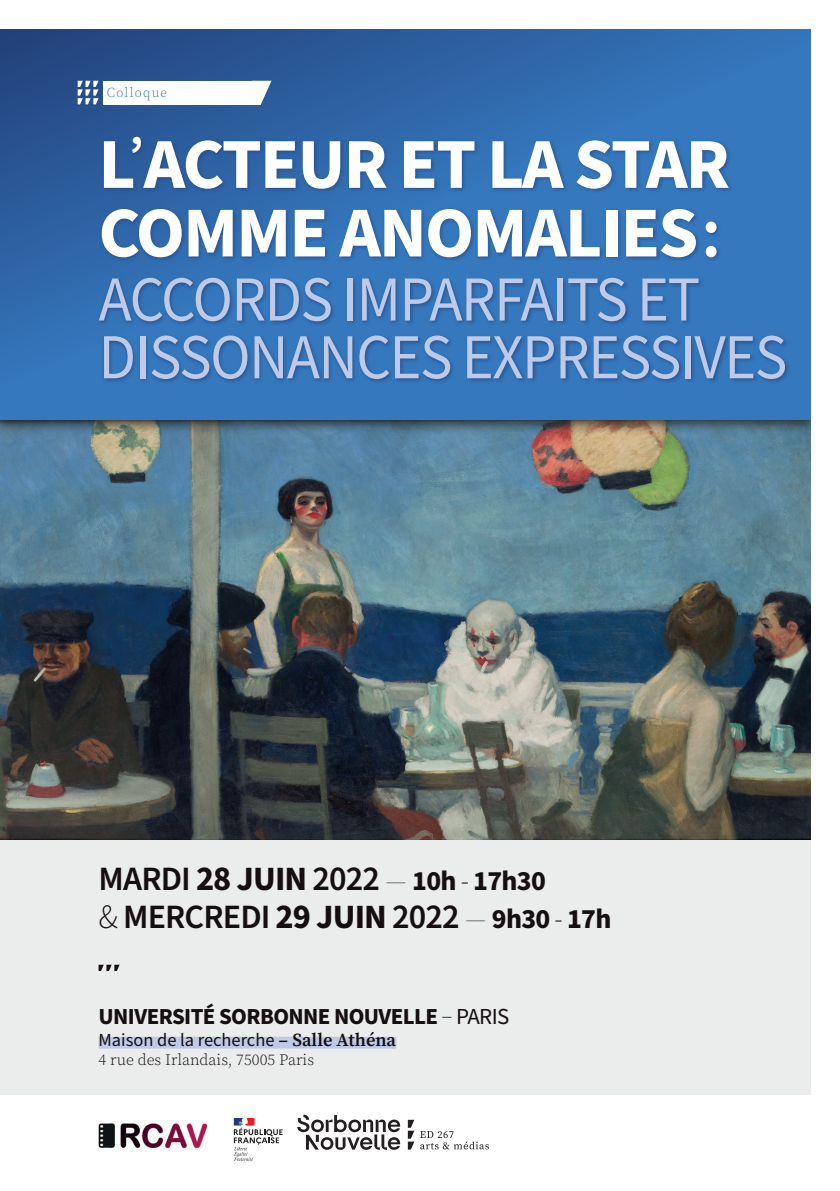
<style>
.page{position:relative;width:840px;height:1191px;background:#fff}
.page>*{position:absolute;margin:0;border:0;box-sizing:border-box;transform-origin:0 0}
.t1{font:700 71.6px "Source Sans Pro";letter-spacing:-.025em;color:#fff}
.t2{font:64px/57.8px "Source Sans Pro";letter-spacing:-.025em;color:#becae7;scale:.95 1}
.t3{font:600 49.2px "Source Sans Pro";color:#fff}
.t4{font:600 34px "Source Sans Pro";letter-spacing:-.025em;color:#160f11}
.t5{font:700 27.8px "Source Sans Pro";letter-spacing:-.025em;color:#160f11}
.t6{font:700 23px "Source Sans Pro";letter-spacing:-.025em;color:#160f11}
.t7{font:18.4px "Source Sans Pro";color:#160f11}
.t8{font:300 15.8px "Source Serif Pro";color:#160f11}
.t9{font:300 13.6px "Source Serif Pro";letter-spacing:.1em;color:#3578bd;scale:.95 1}
.t10{font:300 12.4px "Source Sans Pro";color:#160f11;scale:.95 1}
.s1{font-weight:600}
.s2{font-weight:700}
.s3{font-weight:300}
.s4{font-weight:400}
.s5{font-family:"Source Serif Pro";font-weight:600}
</style>
<div class="page">
<div style="left:0;top:839px;width:811px;height:255px;background:#ebecec"></div>
<img style="left:0;top:435px;width:811px;height:404px">
<div style="left:0;top:13px;width:822px;height:422px;background:#231f20;opacity:.75"></div>
<div style="left:0;top:20px;width:811px;height:400px;background:#3578bd"></div>
<div style="left:98px;top:1036px;width:298px;height:12px;background:#becae7"></div>
<svg style="left:98px;top:964px;width:21px;height:7px"></svg>
<svg style="left:0;top:28px;width:811px;height:309px"></svg>
<div style="left:97px;top:135px;width:693px;height:249px;background:#213b73;opacity:.55"></div>
<div style="left:103px;top:81px;width:157px;height:23px;background:#fff"></div>
<svg style="left:78px;top:81px;width:20px;height:23px"></svg>
<svg style="left:260px;top:81px;width:11px;height:23px"></svg>
<svg style="left:234px;top:1118px;width:48px;height:42px"></svg>
<svg style="left:420px;top:1131px;width:68px;height:18px"></svg>
<svg style="left:297px;top:1114px;width:103px;height:35px"></svg>
<svg style="left:407px;top:1119px;width:7px;height:30px"></svg>
<img style="left:98px;top:1123px;width:110px;height:26px">
<div style="left:0;top:0;width:839px;height:28px;background:#fff"></div>
<div style="left:811px;top:0;width:28px;height:1191px;background:#fff"></div>
<p class="t9" style="left:107px;top:84px;width:65px">Colloque</p>
<p class="t3" style="left:130px;top:95px;width:15px">,</p>
<p class="t1" style="left:98px;top:115px;width:632px">LACTEUR ET LA STAR</p>
<p class="t1" style="left:98px;top:184px;width:623px">COMME ANOMALIES <span class="s1">:</span></p>
<p class="t2" style="left:98px;top:272px;width:726px">ACCORDS IMPARFAITS ET<br>DISSONANCES EXPRESSIVES</p>
<p class="t4" style="left:98px;top:856px;width:283px">MARDI <span class="s2">28 JUIN</span> 2022</p>
<p class="t5" style="left:412px;top:861px;width:135px">10h <span class="s3">-</span> 17h30</p>
<p class="t4" style="left:98px;top:894px;width:362px"><span class="s3">&amp;</span> MERCREDI <span class="s2">29 JUIN</span> 2022</p>
<p class="t10" style="left:386px;top:874px;width:22px">--------</p>
<p class="t5" style="left:491px;top:900px;width:121px">9h30 <span class="s3">-</span> 17h</p>
<p class="t10" style="left:465px;top:912px;width:22px">--------</p>
<p class="t6" style="left:98px;top:1000px;width:412px">UNIVERSITÉ SORBONNE NOUVELLE <span class="s3">–</span> <span class="s4">PARIS</span></p>
<p class="t7" style="left:98px;top:1027px;width:299px">Maison de la recherche <span class="s5">– Salle Athéna</span></p>
<p class="t8" style="left:98px;top:1049px;width:217px">4 rue des Irlandais, 75005 Paris</p>
</div>
